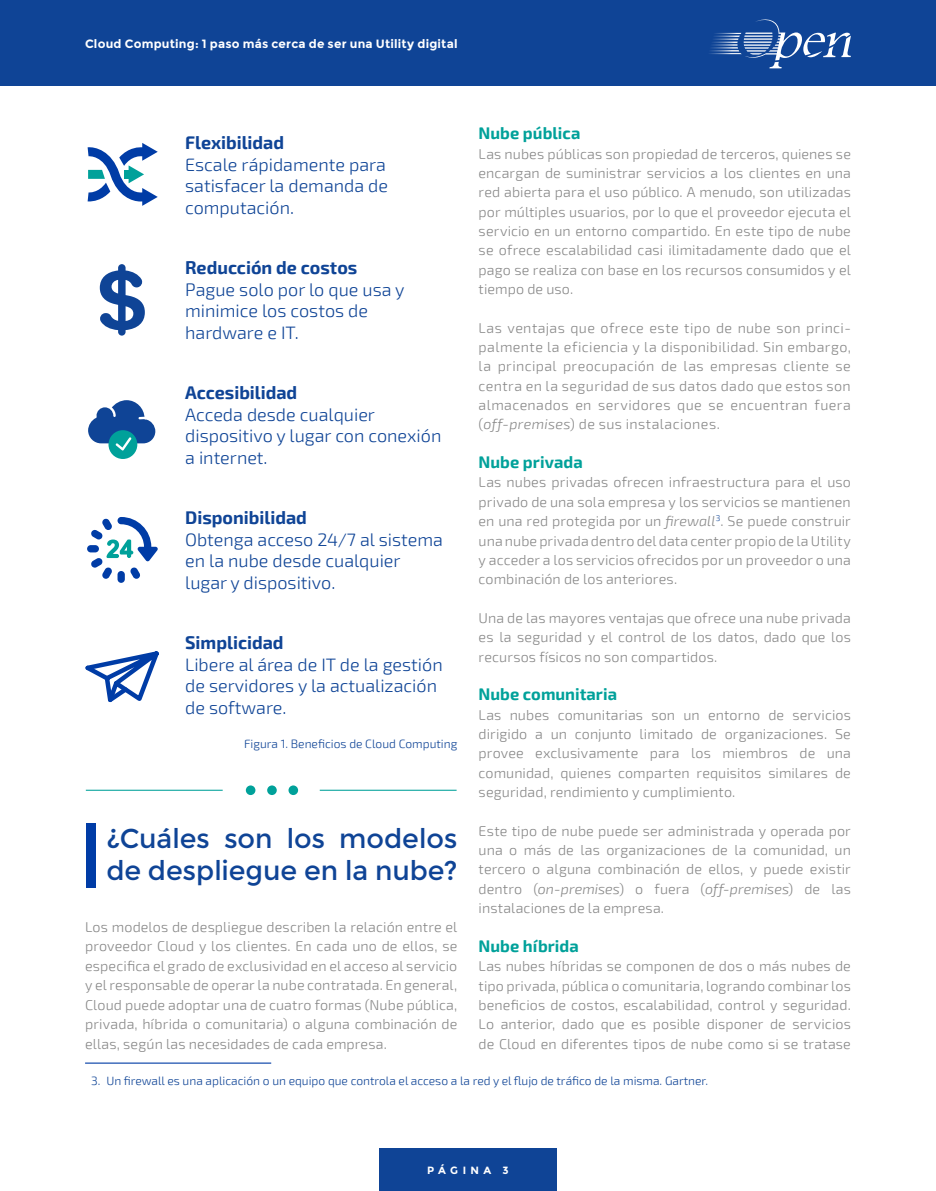
<style>
.page{position:relative;width:936px;height:1191px;background:#fff}
.page>*{position:absolute;margin:0;border:0;box-sizing:border-box;transform-origin:0 0}
.t1{font:27px/32.4px "Montserrat";letter-spacing:-.005em;color:#0f4496}
.t2{font:300 18px/21.6px "Exo 2";color:#0f4496}
.t3{font:700 18px "Exo 2";color:#0f4496}
.t4{font:700 16.5px "Exo 2";color:#00a19a}
.t5{font:300 14.25px/19.4px "Exo 2";letter-spacing:.01em;color:#878787;text-align:justify}
.t6{font:300 12px "Exo 2";color:#0f4496}
.t7{font:700 12px "Montserrat";letter-spacing:.015em;color:#fff}
.t8{font:700 10.5px "Montserrat";letter-spacing:.425em;color:#fff}
.s1{font-style:italic}
</style>
<div class="page">
<div style="left:379px;top:1148px;width:177px;height:43px;background:#0f4496"></div>
<div style="left:0;top:0;width:935px;height:85px;background:#0f4496"></div>
<svg style="left:709px;top:19px;width:141px;height:49px"></svg>
<hr style="left:85px;top:1062px;width:186px;height:1px;background:#003ca6">
<div style="left:86px;top:823px;width:9px;height:64px;background:#003ca6"></div>
<hr style="left:86px;top:789px;width:137px;height:1px;background:#00a19a">
<hr style="left:320px;top:789px;width:136px;height:1px;background:#00a19a">
<div style="left:246px;top:785px;width:9px;height:10px;background:#00a19a;border-radius:50%"></div>
<div style="left:267px;top:785px;width:10px;height:10px;background:#00a19a;border-radius:50%"></div>
<div style="left:288px;top:785px;width:10px;height:10px;background:#00a19a;border-radius:50%"></div>
<svg style="left:88px;top:143px;width:70px;height:63px"></svg>
<svg style="left:99px;top:264px;width:46px;height:71px"></svg>
<div style="left:108px;top:430px;width:29px;height:29px;background:#00a19a;border-radius:50%"></div>
<svg style="left:88px;top:400px;width:68px;height:50px"></svg>
<div style="left:117px;top:571px;width:8px;height:12px;background:#003ca6;border-radius:4px"></div>
<div style="left:87px;top:545px;width:12px;height:7px;background:#003ca6;border-radius:4px"></div>
<svg style="left:91px;top:517px;width:67px;height:62px"></svg>
<svg style="left:85px;top:651px;width:74px;height:52px"></svg>
<p class="t7" style="left:85px;top:37px;width:374px">Cloud Computing: 1 paso más cerca de ser una Utility digital</p>
<p class="t4" style="left:478px;top:123px;width:103px">Nube pública</p>
<p class="t5" style="left:478px;top:144px;width:374px">Las nubes públicas son propiedad de terceros, quienes se encargan de suministrar servicios a los clientes en una red abierta para el uso público. A menudo, son utilizadas por múltiples usuarios, por lo que el proveedor ejecuta el servicio en un entorno compartido. En este tipo de nube se ofrece escalabilidad casi ilimitadamente dado que el pago se realiza con base en los recursos consumidos y el tiempo de uso.</p>
<p class="t5" style="left:478px;top:318px;width:374px">Las ventajas que ofrece este tipo de nube son princi&shy;palmente la eficiencia y la disponibilidad. Sin embargo, la principal preocupación de las empresas cliente se centra en la seguridad de sus datos dado que estos son almacenados en servidores que se encuentran fuera (<span class="s1">off-premises</span>) de sus instalaciones.</p>
<p class="t4" style="left:478px;top:452px;width:106px">Nube privada</p>
<p class="t5" style="left:478px;top:473px;width:374px">Las nubes privadas ofrecen infraestructura para el uso privado de una sola empresa y los servicios se mantienen en una red protegida por un <span class="s1">firewall</span><sup>3</sup>. Se puede construir una nube privada dentro del data center propio de la Utility y acceder a los servicios ofrecidos por un proveedor o una combinación de los anteriores.</p>
<p class="t5" style="left:478px;top:608px;width:374px">Una de las mayores ventajas que ofrece una nube privada es la seguridad y el control de los datos, dado que los recursos físicos no son compartidos.</p>
<p class="t4" style="left:478px;top:684px;width:140px">Nube comunitaria</p>
<p class="t5" style="left:478px;top:705px;width:374px">Las nubes comunitarias son un entorno de servicios dirigido a un conjunto limitado de organizaciones. Se provee exclusivamente para los miembros de una comunidad, quienes comparten requisitos similares de seguridad, rendimiento y cumplimiento.</p>
<p class="t5" style="left:478px;top:821px;width:374px">Este tipo de nube puede ser administrada y operada por una o más de las organizaciones de la comunidad, un tercero o alguna combinación de ellos, y puede existir dentro (<span class="s1">on-premises</span>) o fuera (<span class="s1">off-premises</span>) de las instalaciones de la empresa.</p>
<p class="t4" style="left:478px;top:936px;width:102px">Nube híbrida</p>
<p class="t5" style="left:478px;top:956px;width:374px">Las nubes híbridas se componen de dos o más nubes de tipo privada, pública o comunitaria, logrando combinar los beneficios de costos, escalabilidad, control y seguridad.<br>Lo anterior, dado que es posible disponer de servicios de Cloud en diferentes tipos de nube como si se tratase</p>
<p class="t3" style="left:185px;top:132px;width:100px">Flexibilidad</p>
<p class="t2" style="left:185px;top:154px;width:204px;text-align:justify">Escale rápidamente para satisfacer la demanda de computación.</p>
<p class="t3" style="left:185px;top:257px;width:174px">Reducción de costos</p>
<p class="t2" style="left:185px;top:279px;width:221px">Pague solo por lo que usa y minimice los costos de hardware e IT.</p>
<p class="t3" style="left:185px;top:382px;width:114px">Accesibilidad</p>
<p class="t2" style="left:185px;top:404px;width:258px">Acceda desde cualquier dispositivo y lugar con conexión a internet.</p>
<p class="t3" style="left:185px;top:507px;width:123px">Disponibilidad</p>
<p class="t2" style="left:185px;top:529px;width:259px">Obtenga acceso 24/7 al sistema en la nube desde cualquier lugar y dispositivo.</p>
<p class="t3" style="left:185px;top:632px;width:100px">Simplicidad</p>
<p class="t2" style="left:185px;top:654px;width:259px">Libere al área de IT de la gestión de servidores y la actualización de software.</p>
<p class="t6" style="left:244px;top:737px;width:215px">Figura 1. Beneficios de Cloud Computing</p>
<h1 class="t1" style="left:106px;top:822px;width:352px">¿Cuáles son los modelos de despliegue en la nube?</h1>
<p class="t5" style="left:85px;top:917px;width:374px">Los modelos de despliegue describen la relación entre el proveedor Cloud y los clientes. En cada uno de ellos, se especifica el grado de exclusividad en el acceso al servicio y el responsable de operar la nube contratada. En general, Cloud puede adoptar una de cuatro formas (Nube pública, privada, híbrida o comunitaria) o alguna combinación de ellas, según las necesidades de cada empresa.</p>
<p class="t6" style="left:91px;top:1073px;width:618px">3. Un firewall es una aplicación o un equipo que controla el acceso a la red y el flujo de tráfico de la misma. Gartner.</p>
<p class="t8" style="left:427px;top:1164px;width:83px">PÁGINA 3</p>
</div>
